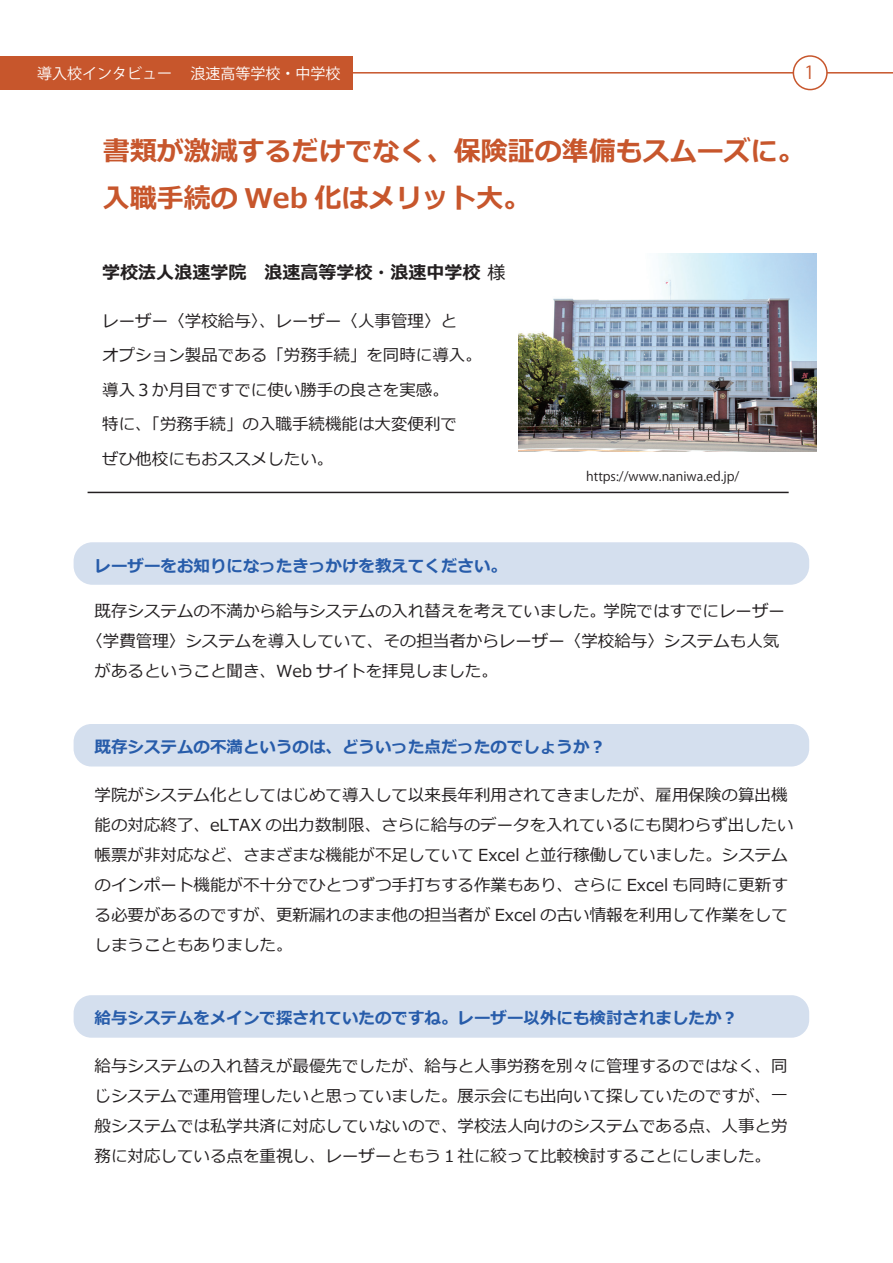
<style>
.page{position:relative;width:893px;height:1263px;background:#fff}
.page>*{position:absolute;margin:0;border:0;box-sizing:border-box;transform-origin:0 0}
.t1{font:700 27px/47.2px "Meiryo";color:#c7562c}
.t2{font:700 18px "Meiryo";color:#231f20}
.t3{font:18px "Koz Go Pr 6 N";color:#c7562c}
.t4{font:16.5px/30px "Meiryo";color:#231f20}
.t5{font:700 16.5px "Meiryo";color:#275caa}
.t6{font:15px "Koz Go Pr 6 N";color:#fff}
.t7{font:12.75px "Koz Go Pr 6 N";color:#231f20}
.s1{font-weight:400}
</style>
<div class="page">
<div style="left:74px;top:724px;width:735px;height:42px;background:#d4dfee;border-radius:18px"></div>
<div style="left:0;top:56px;width:352px;height:34px;background:#c7562c"></div>
<hr style="left:352px;top:72px;width:541px;height:2px;background:#c7562c">
<div style="left:793px;top:56px;width:34px;height:34px;background:#fff;border-radius:50%"></div>
<div style="left:793px;top:55px;width:35px;height:35px;border:2px solid #c7562c;border-radius:50%"></div>
<div style="left:74px;top:542px;width:735px;height:43px;background:#d4dfee;border-radius:19px"></div>
<hr style="left:88px;top:492px;width:701px;height:1px;background:#231f20">
<div style="left:74px;top:995px;width:735px;height:43px;background:#d4dfee;border-radius:18px"></div>
<img style="left:519px;top:253px;width:298px;height:199px">
<p class="t6" style="left:37px;top:65px;width:305px">導入校インタビュー 　浪速高等学校・中学校</p>
<p class="t3" style="left:804px;top:62px;width:11px">1</p>
<h1 class="t1" style="left:103px;top:128px;width:703px">書類が激減するだけでなく、保険証の準備もスムーズに。入職手続の Web 化はメリット大。</h1>
<p class="t2" style="left:102px;top:259px;width:404px">学校法人浪速学院　浪速高等学校・浪速中学校<span class="s1">様</span></p>
<p class="t4" style="left:102px;top:304px;width:381px;line-height:34.5px">レーザー〈学校給与〉、レーザー〈人事管理〉と<br>オプション製品である「労務手続」を同時に導入。導入３か月目ですでに使い勝手の良さを実感。<br>特に、「労務手続」の入職手続機能は大変便利で<br>ぜひ他校にもおススメしたい。</p>
<p class="t5" style="left:95px;top:554px;width:414px">レーザーをお知りになったきっかけを教えてください。</p>
<p class="t7" style="left:586px;top:469px;width:155px">https://www.naniwa.ed.jp/</p>
<p class="t4" style="left:95px;top:596px;width:692px">既存システムの不満から給与システムの入れ替えを考えていました。学院ではすでにレーザー</p>
<p class="t4" style="left:86px;top:626px;width:694px">〈学費管理〉システムを導入していて、その担当者からレーザー〈学校給与〉システムも人気</p>
<p class="t4" style="left:95px;top:656px;width:405px">があるということ聞き、Web サイトを拝見しました。</p>
<p class="t5" style="left:95px;top:735px;width:513px">既存システムの不満というのは、どういった点だったのでしょうか︖</p>
<p class="t4" style="left:95px;top:781px;width:701px">学院がシステム化としてはじめて導入して以来長年利用されてきましたが、雇用保険の算出機能の対応終了、eLTAX の出力数制限、さらに給与のデータを入れているにも関わらず出したい帳票が非対応など、さまざまな機能が不足していて Excel と並行稼働していました。システムのインポート機能が不十分でひとつずつ手打ちする作業もあり、さらに Excel も同時に更新する必要があるのですが、更新漏れのまま他の担当者が Excel の古い情報を利用して作業をしてしまうこともありました。</p>
<p class="t5" style="left:95px;top:1006px;width:645px">給与システムをメインで探されていたのですね。レーザー以外にも検討されましたか︖</p>
<p class="t4" style="left:95px;top:1052px;width:694px;text-align:justify">給与システムの入れ替えが最優先でしたが、給与と人事労務を別々に管理するのではなく、同じシステムで運用管理したいと思っていました。展示会にも出向いて探していたのですが、一般システムでは私学共済に対応していないので、学校法人向けのシステムである点、人事と労務に対応している点を重視し、レーザーともう１社に絞って比較検討することにしました。</p>
</div>
